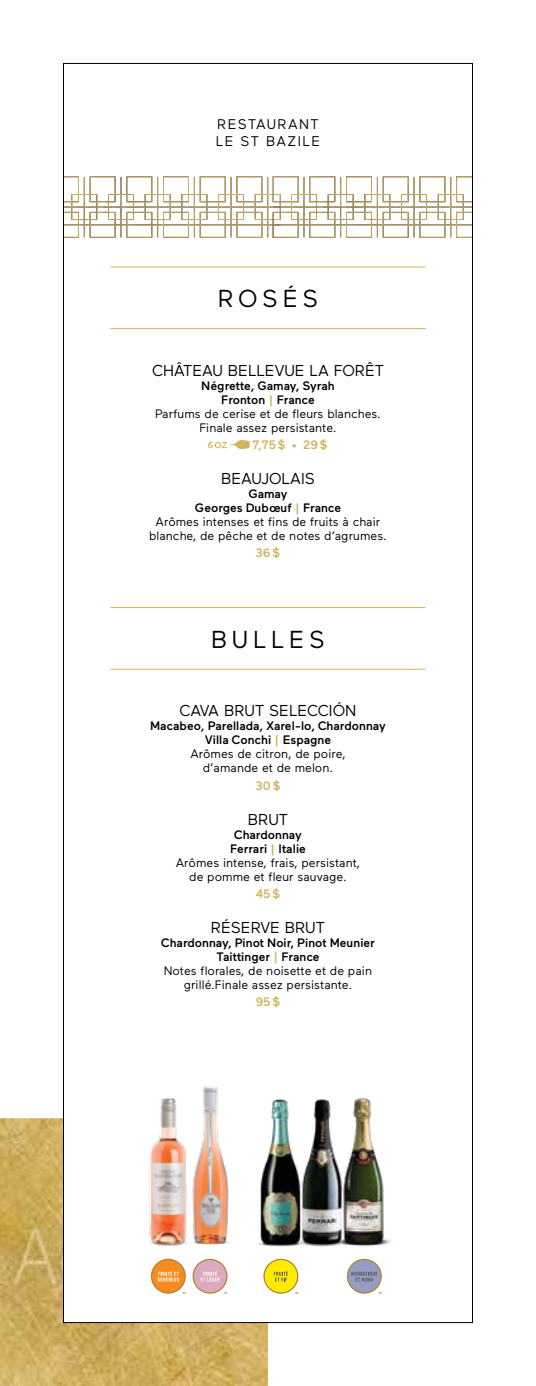
<style>
.page{position:relative;width:536px;height:1386px;background:#fff}
.page>*{position:absolute;margin:0;border:0;box-sizing:border-box;transform-origin:0 0}
.t1{font:24.5px "Maax";letter-spacing:.2em;color:#000}
.t2{font:15.75px "Maax";color:#000}
.t3{font:14px/16.8px "Maax";letter-spacing:.1em;color:#000}
.t4{font:12.25px/14px "Maax";color:#000;text-align:center}
.t5{font:500 12.25px/14px "Maax";color:#000;text-align:center}
.t6{font:500 12.25px "Maax";color:#d3b25c}
.s1{font-weight:500}
.s2{font-weight:500;color:#d3b25c}
.s3{color:#d3b25c}
.s4{font-weight:400}
</style>
<div class="page">
<img style="left:0;top:1118px;width:268px;height:268px">
<svg style="left:65px;top:176px;width:207px;height:62px"></svg>
<img style="left:272px;top:176px;width:198px;height:62px">
<svg style="left:208px;top:440px;width:41px;height:9px"></svg>
<hr style="left:110px;top:267px;width:315px;height:1px;background:#d3b25c">
<hr style="left:110px;top:328px;width:315px;height:1px;background:#d3b25c">
<hr style="left:110px;top:607px;width:315px;height:1px;background:#d3b25c">
<hr style="left:110px;top:669px;width:315px;height:1px;background:#d3b25c">
<img style="left:141px;top:1097px;width:32px;height:153px">
<img style="left:358px;top:1097px;width:33px;height:150px">
<svg style="left:151px;top:1259px;width:35px;height:35px"></svg>
<svg style="left:263px;top:1259px;width:35px;height:35px"></svg>
<svg style="left:348px;top:1259px;width:33px;height:35px"></svg>
<svg style="left:192px;top:1264px;width:35px;height:30px"></svg>
<img style="left:173px;top:1086px;width:74px;height:178px">
<img style="left:247px;top:1098px;width:40px;height:160px">
<img style="left:287px;top:1098px;width:71px;height:184px">
<p class="t3" style="left:216px;top:116px;width:106px">RESTAURANT<br>LE ST BAZILE</p>
<h1 class="t1" style="left:218px;top:285px;width:102px">ROSÉS</h1>
<p class="t2" style="left:152px;top:362px;width:233px">CHÂTEAU BELLEVUE LA FORÊT</p>
<p class="t4" style="left:155px;top:379px;width:227px"><span class="s1">Négrette, Gamay, Syrah<br>Fronton</span> <span class="s2">|</span> <span class="s1">France<br></span>Parfums de cerise et de fleurs blanches.<br>Finale assez persistante.</p>
<p class="t6" style="left:252px;top:438px;width:77px">7,75$ • 29$</p>
<p class="t2" style="left:221px;top:470px;width:95px">BEAUJOLAIS</p>
<p class="t4" style="left:149px;top:487px;width:239px"><span class="s1">Gamay<br>Georges Dubœuf</span> <span class="s2">|</span> <span class="s1">France<br></span>Arômes intenses et fins de fruits à chair blanche, de pêche et de notes d’agrumes.</p>
<p class="t6" style="left:255px;top:546px;width:27px">36$</p>
<h1 class="t1" style="left:211px;top:626px;width:115px">BULLES</h1>
<p class="t2" style="left:179px;top:703px;width:178px">CAVA BRUT SELECCIÓN</p>
<p class="t5" style="left:150px;top:719px;width:237px">Macabeo, Parellada, Xarel-lo, Chardonnay<br>Villa Conchi <span class="s3">|</span> Espagne<br><span class="s4">Arômes de citron, de poire,<br>d’amande et de melon.</span></p>
<p class="t6" style="left:255px;top:779px;width:27px">30$</p>
<p class="t2" style="left:248px;top:811px;width:42px">BRUT</p>
<p class="t4" style="left:176px;top:828px;width:186px"><span class="s1">Chardonnay<br>Ferrari</span> <span class="s2">|</span> <span class="s1">Italie<br></span>Arômes intense, frais, persistant, de pomme et fleur sauvage.</p>
<p class="t6" style="left:255px;top:887px;width:26px">45$</p>
<p class="t2" style="left:211px;top:919px;width:115px">RÉSERVE BRUT</p>
<p class="t4" style="left:161px;top:936px;width:215px"><span class="s1">Chardonnay, Pinot Noir, Pinot Meunier Taittinger</span> <span class="s2">|</span> <span class="s1">France<br></span>Notes florales, de noisette et de pain grillé.Finale assez persistante.</p>
<p class="t6" style="left:255px;top:995px;width:26px">95$</p>
</div>
